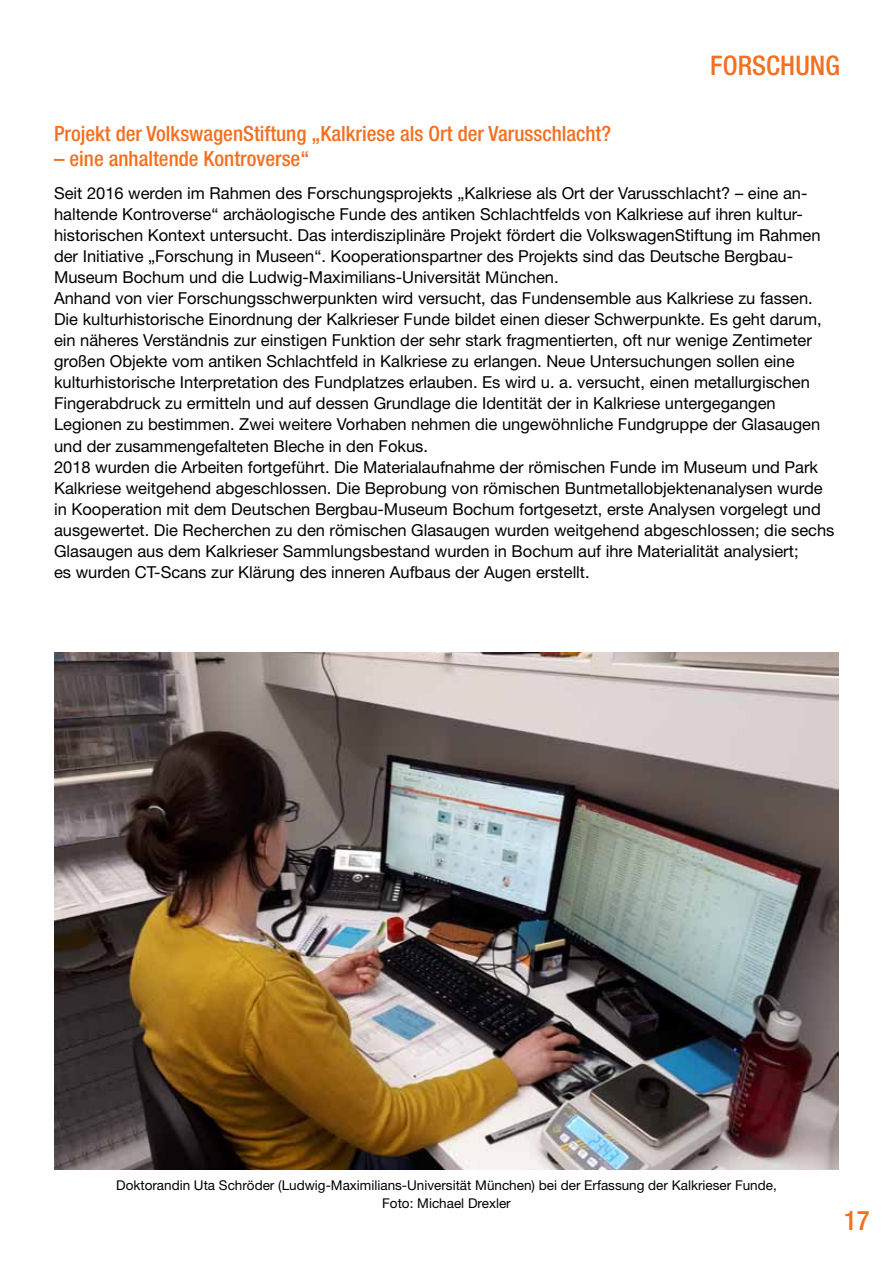
<style>
.page{position:relative;width:893px;height:1263px;background:#fff}
.page>*{position:absolute;margin:0;border:0;box-sizing:border-box;transform-origin:0 0}
.t1{font:500 condensed 27px "Helvetica Neue";color:#f37021}
.t2{font:500 condensed 21px "Helvetica Neue";color:#f37021}
.t3{font:16.5px/21px "Helvetica Neue";color:#000}
.t4{font:13.5px/18px "Helvetica Neue";color:#000;text-align:center}
</style>
<div class="page">
<img style="left:55px;top:652px;width:784px;height:517px">
<h1 class="t1" style="left:710px;top:49px;width:28px">Forschung</h1>
<p class="t2" style="left:54px;top:121px;width:559px">Projekt der VolkswagenStiftung „Kalkriese als Ort der Varusschlacht?</p>
<p class="t2" style="left:54px;top:146px;width:257px">– eine anhaltende Kontroverse“</p>
<p class="t3" style="left:54px;top:183px;width:782px">Seit 2016 werden im Rahmen des Forschungsprojekts „Kalkriese als Ort der Varusschlacht? – eine an&shy;haltende Kontroverse“ archäologische Funde des antiken Schlachtfelds von Kalkriese auf ihren kultur&shy;historischen Kontext untersucht. Das interdisziplinäre Projekt fördert die VolkswagenStiftung im Rahmen der Initiative „Forschung in Museen“. Kooperationspartner des Projekts sind das Deutsche Bergbau-Museum Bochum und die Ludwig-Maximilians-Universität München.<br>Anhand von vier Forschungsschwerpunkten wird versucht, das Fundensemble aus Kalkriese zu fassen.<br>Die kulturhistorische Einordnung der Kalkrieser Funde bildet einen dieser Schwerpunkte. Es geht darum, ein näheres Verständnis zur einstigen Funktion der sehr stark fragmentierten, oft nur wenige Zentimeter großen Objekte vom antiken Schlachtfeld in Kalkriese zu erlangen. Neue Untersuchungen sollen eine kulturhistorische Interpretation des Fundplatzes erlauben. Es wird u. a. versucht, einen metallurgischen Fingerabdruck zu ermitteln und auf dessen Grundlage die Identität der in Kalkriese untergegangen Legionen zu bestimmen. Zwei weitere Vorhaben nehmen die ungewöhnliche Fundgruppe der Glasaugen und der zusammengefalteten Bleche in den Fokus.<br>2018 wurden die Arbeiten fortgeführt. Die Materialaufnahme der römischen Funde im Museum und Park Kalkriese weitgehend abgeschlossen. Die Beprobung von römischen Buntmetallobjektenanalysen wurde in Kooperation mit dem Deutschen Bergbau-Museum Bochum fortgesetzt, erste Analysen vorgelegt und ausgewertet. Die Recherchen zu den römischen Glasaugen wurden weitgehend abgeschlossen; die sechs Glasaugen aus dem Kalkrieser Sammlungsbestand wurden in Bochum auf ihre Materialität analysiert;<br>es wurden CT-Scans zur Klärung des inneren Aufbaus der Augen erstellt.</p>
<p class="t4" style="left:116px;top:1176px;width:662px">Doktorandin Uta Schröder (Ludwig-Maximilians-Universität München) bei der Erfassung der Kalkrieser Funde,<br>Foto: Michael Drexler</p>
<h1 class="t1" style="left:844px;top:1204px;width:27px">17</h1>
</div>
